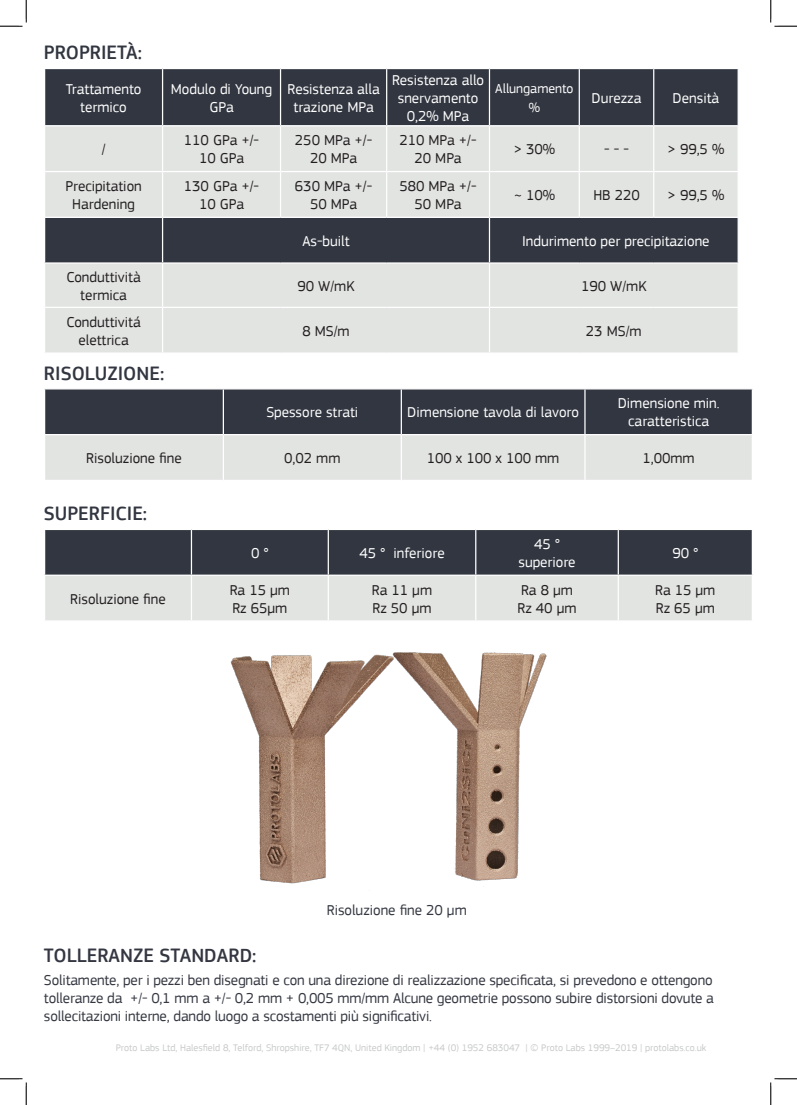
<style>
.page{position:relative;width:797px;height:1105px;background:#fff}
.page>*{position:absolute;margin:0;border:0;box-sizing:border-box;transform-origin:0 0}
.t1{font:500 20px "PF Square Sans Pro";color:#323640}
.t2{font:500 20px "PF Square Sans Pro";color:#343741}
.t3{font:15px/18px "PF Square Sans Pro";color:#231f20;text-align:center}
.t4{font:15px/18px "PF Square Sans Pro";letter-spacing:-.01em;color:#343741;text-align:justify}
.t5{font:15px/18px "PF Square Sans Pro";color:#fff;text-align:center}
.t6{font:13.75px/18.8px "PF Square Sans Pro";color:#fff;text-align:center}
.t7{font:10px "PF Square Sans Pro";color:#c8c9c9}
</style>
<div class="page">
<div style="left:45px;top:69px;width:692px;height:56px;background:#323640"></div>
<svg style="left:45px;top:126px;width:692px;height:226px;background:#bfc1c1"></svg>
<hr style="left:162px;top:69px;width:1px;height:56px;background:#fff">
<hr style="left:280px;top:69px;width:1px;height:56px;background:#fff">
<hr style="left:386px;top:69px;width:1px;height:56px;background:#fff">
<hr style="left:489px;top:69px;width:1px;height:56px;background:#fff">
<hr style="left:578px;top:69px;width:2px;height:56px;background:#fff">
<hr style="left:653px;top:69px;width:1px;height:56px;background:#fff">
<hr style="left:44px;top:171px;width:118px;height:1px;background:#fff">
<hr style="left:162px;top:171px;width:118px;height:1px;background:#fff">
<hr style="left:280px;top:171px;width:106px;height:1px;background:#fff">
<hr style="left:386px;top:171px;width:103px;height:1px;background:#fff">
<hr style="left:489px;top:171px;width:90px;height:1px;background:#fff">
<hr style="left:579px;top:171px;width:74px;height:1px;background:#fff">
<hr style="left:653px;top:171px;width:85px;height:1px;background:#fff">
<hr style="left:44px;top:217px;width:118px;height:1px;background:#fff">
<hr style="left:162px;top:217px;width:118px;height:1px;background:#fff">
<hr style="left:162px;top:218px;width:1px;height:44px;background:#fff">
<hr style="left:280px;top:217px;width:106px;height:1px;background:#fff">
<hr style="left:386px;top:217px;width:103px;height:1px;background:#fff">
<hr style="left:489px;top:217px;width:90px;height:1px;background:#fff">
<hr style="left:489px;top:218px;width:1px;height:44px;background:#fff">
<hr style="left:579px;top:217px;width:74px;height:1px;background:#fff">
<hr style="left:653px;top:217px;width:85px;height:1px;background:#fff">
<hr style="left:162px;top:126px;width:1px;height:45px;background:#fff">
<hr style="left:280px;top:126px;width:1px;height:45px;background:#fff">
<hr style="left:386px;top:126px;width:1px;height:45px;background:#fff">
<hr style="left:489px;top:126px;width:1px;height:45px;background:#fff">
<hr style="left:578px;top:126px;width:2px;height:45px;background:#fff">
<hr style="left:653px;top:126px;width:1px;height:45px;background:#fff">
<hr style="left:162px;top:172px;width:1px;height:45px;background:#fff">
<hr style="left:280px;top:172px;width:1px;height:45px;background:#fff">
<hr style="left:386px;top:172px;width:1px;height:45px;background:#fff">
<hr style="left:489px;top:172px;width:1px;height:45px;background:#fff">
<hr style="left:578px;top:172px;width:2px;height:45px;background:#fff">
<hr style="left:653px;top:172px;width:1px;height:45px;background:#fff">
<hr style="left:44px;top:262px;width:118px;height:2px;background:#fff">
<hr style="left:162px;top:262px;width:118px;height:2px;background:#fff">
<hr style="left:280px;top:262px;width:106px;height:2px;background:#fff">
<hr style="left:386px;top:262px;width:103px;height:2px;background:#fff">
<hr style="left:489px;top:262px;width:90px;height:2px;background:#fff">
<hr style="left:579px;top:262px;width:74px;height:2px;background:#fff">
<hr style="left:653px;top:262px;width:85px;height:2px;background:#fff">
<hr style="left:162px;top:264px;width:1px;height:43px;background:#fff">
<hr style="left:489px;top:264px;width:1px;height:43px;background:#fff">
<hr style="left:44px;top:307px;width:118px;height:1px;background:#fff">
<hr style="left:162px;top:307px;width:118px;height:1px;background:#fff">
<hr style="left:162px;top:308px;width:1px;height:44px;background:#fff">
<hr style="left:280px;top:307px;width:106px;height:1px;background:#fff">
<hr style="left:386px;top:307px;width:103px;height:1px;background:#fff">
<hr style="left:489px;top:307px;width:90px;height:1px;background:#fff">
<hr style="left:489px;top:308px;width:1px;height:44px;background:#fff">
<hr style="left:579px;top:307px;width:74px;height:1px;background:#fff">
<hr style="left:653px;top:307px;width:85px;height:1px;background:#fff">
<svg style="left:45px;top:389px;width:706px;height:91px;background:#8b8e92"></svg>
<hr style="left:223px;top:389px;width:1px;height:45px;background:#fff">
<hr style="left:401px;top:389px;width:1px;height:45px;background:#fff">
<hr style="left:584px;top:389px;width:1px;height:45px;background:#fff">
<hr style="left:44px;top:434px;width:179px;height:1px;background:#fff">
<hr style="left:223px;top:434px;width:178px;height:1px;background:#fff">
<hr style="left:223px;top:435px;width:1px;height:45px;background:#fff">
<hr style="left:401px;top:434px;width:184px;height:1px;background:#fff">
<hr style="left:401px;top:435px;width:1px;height:45px;background:#fff">
<hr style="left:585px;top:434px;width:168px;height:1px;background:#fff">
<hr style="left:584px;top:435px;width:1px;height:45px;background:#fff">
<svg style="left:45px;top:530px;width:706px;height:90px;background:#8a8d91"></svg>
<hr style="left:191px;top:530px;width:1px;height:45px;background:#fff">
<hr style="left:328px;top:530px;width:1px;height:45px;background:#fff">
<hr style="left:475px;top:530px;width:1px;height:45px;background:#fff">
<hr style="left:617px;top:530px;width:2px;height:45px;background:#fff">
<hr style="left:44px;top:575px;width:147px;height:1px;background:#fff">
<hr style="left:191px;top:575px;width:137px;height:1px;background:#fff">
<hr style="left:191px;top:576px;width:1px;height:44px;background:#fff">
<hr style="left:328px;top:575px;width:148px;height:1px;background:#fff">
<hr style="left:328px;top:576px;width:1px;height:44px;background:#fff">
<hr style="left:476px;top:575px;width:142px;height:1px;background:#fff">
<hr style="left:475px;top:576px;width:1px;height:44px;background:#fff">
<hr style="left:618px;top:575px;width:135px;height:1px;background:#fff">
<hr style="left:617px;top:576px;width:2px;height:44px;background:#fff">
<img style="left:230px;top:652px;width:317px;height:232px">
<svg style="left:0;top:0;width:27px;height:27px"></svg>
<svg style="left:0;top:1078px;width:27px;height:27px"></svg>
<svg style="left:770px;top:0;width:27px;height:27px"></svg>
<svg style="left:770px;top:1078px;width:27px;height:27px"></svg>
<p class="t1" style="left:44px;top:41px;width:100px">PROPRIETÀ:</p>
<p class="t5" style="left:66px;top:80px;width:77px">Trattamento termico</p>
<p class="t5" style="left:171px;top:80px;width:103px">Modulo di Young<br>GPa</p>
<p class="t5" style="left:287px;top:80px;width:94px">Resistenza alla trazione MPa</p>
<p class="t5" style="left:392px;top:71px;width:94px">Resistenza allo snervamento<br>0,2% MPa</p>
<p class="t6" style="left:495px;top:79px;width:80px">Allungamento %</p>
<p class="t5" style="left:591px;top:89px;width:51px">Durezza</p>
<p class="t5" style="left:672px;top:89px;width:48px">Densità</p>
<p class="t3" style="left:102px;top:140px;width:5px">/</p>
<p class="t3" style="left:184px;top:131px;width:77px">110 GPa +/-</p>
<p class="t3" style="left:199px;top:149px;width:47px">10 GPa</p>
<p class="t3" style="left:295px;top:131px;width:79px">250 MPa +/-<br>20 MPa</p>
<p class="t3" style="left:399px;top:131px;width:79px">210 MPa +/-<br>20 MPa</p>
<p class="t3" style="left:513px;top:140px;width:43px">&gt; 30%</p>
<p class="t3" style="left:604px;top:140px;width:26px">- - -</p>
<p class="t3" style="left:667px;top:140px;width:58px">&gt; 99,5 %</p>
<p class="t3" style="left:65px;top:177px;width:78px">Precipitation<br>Hardening</p>
<p class="t3" style="left:184px;top:177px;width:77px">130 GPa +/-<br>10 GPa</p>
<p class="t3" style="left:295px;top:177px;width:79px">630 MPa +/-<br>50 MPa</p>
<p class="t3" style="left:399px;top:177px;width:79px">580 MPa +/-<br>50 MPa</p>
<p class="t3" style="left:513px;top:186px;width:43px">~ 10%</p>
<p class="t3" style="left:593px;top:186px;width:48px">HB 220</p>
<p class="t3" style="left:667px;top:186px;width:58px">&gt; 99,5 %</p>
<p class="t5" style="left:302px;top:232px;width:49px">As-built</p>
<p class="t5" style="left:522px;top:232px;width:189px">Indurimento per precipitazione</p>
<p class="t3" style="left:66px;top:268px;width:76px">Conduttività termica</p>
<p class="t3" style="left:297px;top:277px;width:59px">90 W/mK</p>
<p class="t3" style="left:581px;top:277px;width:67px">190 W/mK</p>
<p class="t3" style="left:66px;top:313px;width:76px">Conduttivitá elettrica</p>
<p class="t3" style="left:302px;top:322px;width:49px">8 MS/m</p>
<p class="t3" style="left:586px;top:322px;width:57px">23 MS/m</p>
<p class="t1" style="left:44px;top:361px;width:122px">RISOLUZIONE:</p>
<p class="t5" style="left:266px;top:403px;width:93px">Spessore strati</p>
<p class="t5" style="left:407px;top:403px;width:173px">Dimensione tavola di lavoro</p>
<p class="t5" style="left:617px;top:394px;width:103px">Dimensione min. caratteristica</p>
<p class="t3" style="left:86px;top:449px;width:97px">Risoluzione fine</p>
<p class="t3" style="left:284px;top:449px;width:58px">0,02 mm</p>
<p class="t3" style="left:427px;top:449px;width:134px">100 x 100 x 100 mm</p>
<p class="t3" style="left:642px;top:449px;width:54px">1,00mm</p>
<p class="t1" style="left:44px;top:502px;width:105px">SUPERFICIE:</p>
<p class="t3" style="left:70px;top:590px;width:97px">Risoluzione fine</p>
<p class="t5" style="left:251px;top:544px;width:19px">0 °</p>
<p class="t5" style="left:359px;top:544px;width:87px">45 ° inferiore</p>
<p class="t3" style="left:230px;top:581px;width:62px">Ra 15 µm</p>
<p class="t3" style="left:232px;top:599px;width:56px">Rz 65µm</p>
<p class="t3" style="left:372px;top:581px;width:62px">Ra 11 µm</p>
<p class="t3" style="left:372px;top:599px;width:60px">Rz 50 µm</p>
<p class="t5" style="left:534px;top:535px;width:27px">45 °</p>
<p class="t5" style="left:518px;top:553px;width:59px">superiore</p>
<p class="t3" style="left:521px;top:581px;width:53px">Ra 8 µm</p>
<p class="t3" style="left:517px;top:599px;width:60px">Rz 40 µm</p>
<p class="t5" style="left:672px;top:544px;width:27px">90 °</p>
<p class="t3" style="left:655px;top:581px;width:62px">Ra 15 µm</p>
<p class="t3" style="left:655px;top:599px;width:60px">Rz 65 µm</p>
<p class="t4" style="left:327px;top:901px;width:141px">Risoluzione fine 20 µm</p>
<p class="t2" style="left:44px;top:943px;width:214px">TOLLERANZE STANDARD:</p>
<p class="t4" style="left:44px;top:971px;width:671px">Solitamente, per i pezzi ben disegnati e con una direzione di realizzazione specificata, si prevedono e ottengono tolleranze da +/- 0,1 mm a +/- 0,2 mm + 0,005 mm/mm Alcune geometrie possono subire distorsioni dovute a sollecitazioni interne, dando luogo a scostamenti più significativi.</p>
<p class="t7" style="left:116px;top:1042px;width:592px">Proto Labs Ltd, Halesfield 8, Telford, Shropshire, TF7 4QN, United Kingdom | +44 (0) 1952 683047 | © Proto Labs 1999–2019 | protolabs.co.uk</p>
</div>
